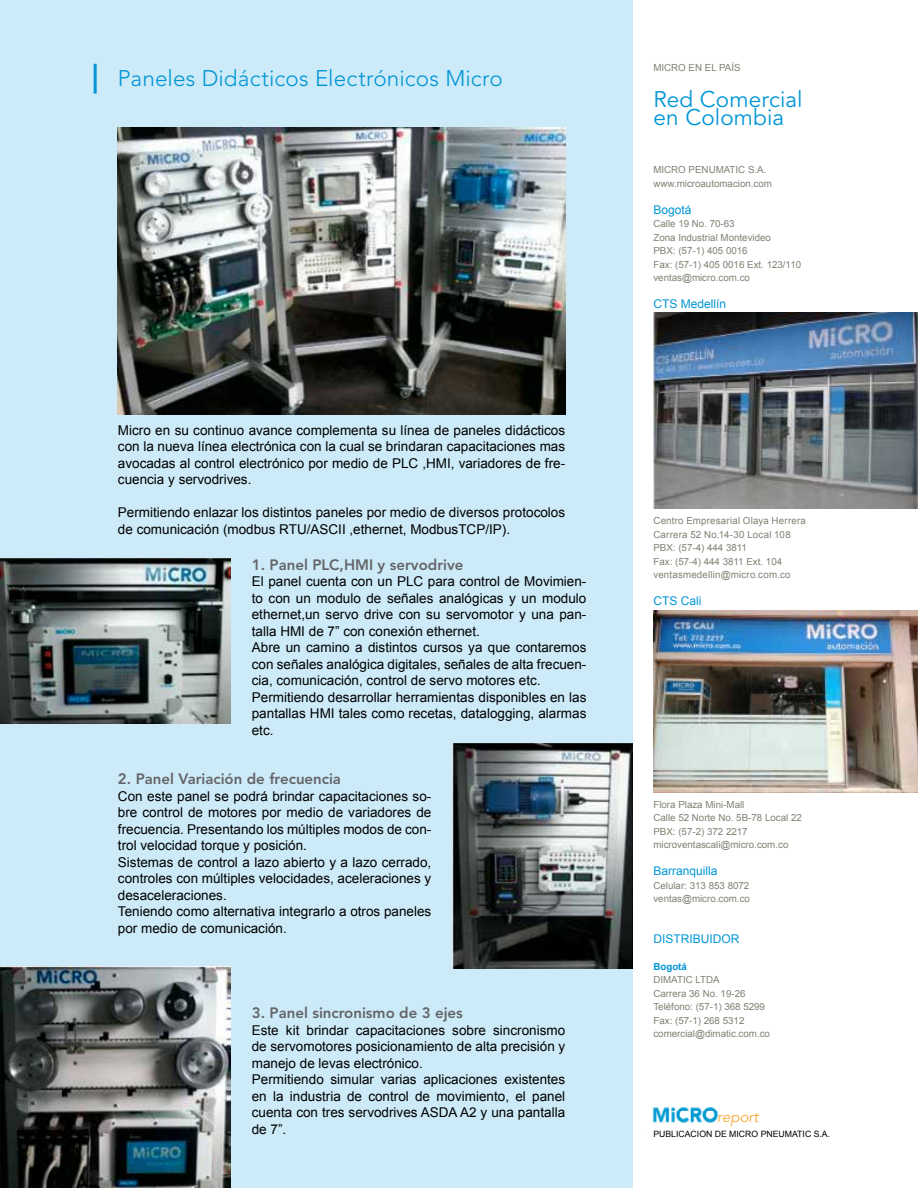
<style>
.page{position:relative;width:918px;height:1188px;background:#fff}
.page>*{position:absolute;margin:0;border:0;box-sizing:border-box;transform-origin:0 0}
.t1{font:300 22.5px "Avenir";letter-spacing:.005em;color:#0096d6}
.t2{font:22.5px/18px "Avenir";letter-spacing:.005em;color:#0096d6}
.t3{font:800 15px "Avenir LT Std";color:#646569}
.t4{font:italic 15px "Avenir";color:#faa634}
.t5{font:13.5px/16.5px "Arial";color:#000}
.t6{font:12px "Arial";color:#0096d6}
.t7{font:9.75px/13.5px "Arial";color:#818174}
.t8{font:700 9.75px "Arial";color:#0096d6}
.t9{font:8.7px "Arial";color:#000}
</style>
<div class="page">
<hr style="left:917px;top:0;width:1px;height:128px;background:#0096d6">
<div style="left:0;top:0;width:632px;height:1188px;background:#cceaf7"></div>
<img style="left:652px;top:1107px;width:67px;height:16px">
<hr style="left:94px;top:64px;width:3px;height:30px;background:#0096d6">
<img style="left:653px;top:611px;width:265px;height:182px">
<img style="left:653px;top:313px;width:265px;height:195px">
<img style="left:118px;top:128px;width:448px;height:287px">
<img style="left:0;top:558px;width:230px;height:165px">
<img style="left:453px;top:743px;width:179px;height:225px">
<img style="left:0;top:966px;width:230px;height:222px">
<h1 class="t1" style="left:118px;top:65px;width:386px">Paneles Didácticos Electrónicos Micro</h1>
<p class="t5" style="left:118px;top:422px;width:449px;text-align:justify">Micro en su continuo avance complementa su línea de paneles didácticos con la nueva línea electrónica con la cual se brindaran capacitaciones mas avocadas al control electrónico por medio de PLC ,HMI, variadores de fre&shy;cuencia y servodrives.</p>
<p class="t5" style="left:118px;top:504px;width:449px">Permitiendo enlazar los distintos paneles por medio de diversos protocolos de comunicación (modbus RTU/ASCII ,ethernet, ModbusTCP/IP).</p>
<p class="t3" style="left:252px;top:556px;width:213px">1. Panel PLC,HMI y servodrive</p>
<p class="t5" style="left:252px;top:573px;width:336px">El panel cuenta con un PLC para control de Movimien&shy;to con un modulo de señales analógicas y un modulo ethernet,un servo drive con su servomotor y una pan&shy;talla HMI de 7” con conexión ethernet.<br>Abre un camino a distintos cursos ya que contaremos con señales analógica digitales, señales de alta frecuen&shy;cia, comunicación, control de servo motores etc.<br>Permitiendo desarrollar herramientas disponibles en las pantallas HMI tales como recetas, datalogging, alarmas etc.</p>
<p class="t3" style="left:118px;top:770px;width:225px">2. Panel Variación de frecuencia</p>
<p class="t5" style="left:118px;top:788px;width:315px">Con este panel se podrá brindar capacitaciones so&shy;bre control de motores por medio de variadores de frecuencia. Presentando los múltiples modos de con&shy;trol velocidad torque y posición.<br>Sistemas de control a lazo abierto y a lazo cerrado, controles con múltiples velocidades, aceleraciones y desaceleraciones.<br>Teniendo como alternativa integrarlo a otros paneles por medio de comunicación.</p>
<p class="t3" style="left:252px;top:1004px;width:213px">3. Panel sincronismo de 3 ejes</p>
<p class="t5" style="left:252px;top:1022px;width:315px">Este kit brindar capacitaciones sobre sincronismo de servomotores posicionamiento de alta precisión y manejo de levas electrónico.<br>Permitiendo simular varias aplicaciones existentes en la industria de control de movimiento, el panel cuenta con tres servodrives ASDA A2 y una pantalla de 7”.</p>
<p class="t7" style="left:653px;top:61px;width:89px">MICRO EN EL PAÍS</p>
<h1 class="t2" style="left:653px;top:91px;width:150px">Red Comercial en Colombia</h1>
<p class="t7" style="left:653px;top:163px;width:120px">MICRO PENUMATIC S.A. www.microautomacion.com</p>
<p class="t6" style="left:653px;top:201px;width:40px">Bogotá</p>
<p class="t7" style="left:653px;top:217px;width:149px">Calle 19 No. 70-63<br>Zona Industrial Montevideo<br>PBX: (57-1) 405 0016<br>Fax: (57-1) 405 0016 Ext. 123/110 ventas@micro.com.co</p>
<p class="t6" style="left:653px;top:296px;width:74px">CTS Medellín</p>
<p class="t7" style="left:653px;top:514px;width:154px">Centro Empresarial Olaya Herrera<br>Carrera 52 No.14-30 Local 108<br>PBX: (57-4) 444 3811<br>Fax: (57-4) 444 3811 Ext. 104 ventasmedellin@micro.com.co</p>
<p class="t6" style="left:653px;top:593px;width:49px">CTS Cali</p>
<p class="t7" style="left:653px;top:797px;width:150px">Flora Plaza Mini-Mall<br>Calle 52 Norte No. 5B-78 Local 22<br>PBX: (57-2) 372 2217 microventascali@micro.com.co</p>
<p class="t6" style="left:653px;top:863px;width:66px">Barranquilla</p>
<p class="t7" style="left:653px;top:878px;width:98px">Celular: 313 853 8072 ventas@micro.com.co</p>
<p class="t6" style="left:653px;top:930px;width:88px">DISTRIBUIDOR</p>
<p class="t8" style="left:653px;top:960px;width:35px">Bogotá</p>
<p class="t7" style="left:653px;top:973px;width:118px">DIMATIC LTDA<br>Carrera 36 No. 19-26<br>Teléfono: (57-1) 368 5299<br>Fax: (57-1) 268 5312 comercial@dimatic.com.co</p>
<p class="t4" style="left:717px;top:1108px;width:43px">report</p>
<p class="t9" style="left:653px;top:1128px;width:178px">PUBLICACIÓN DE MICRO PNEUMATIC S.A.</p>
</div>
